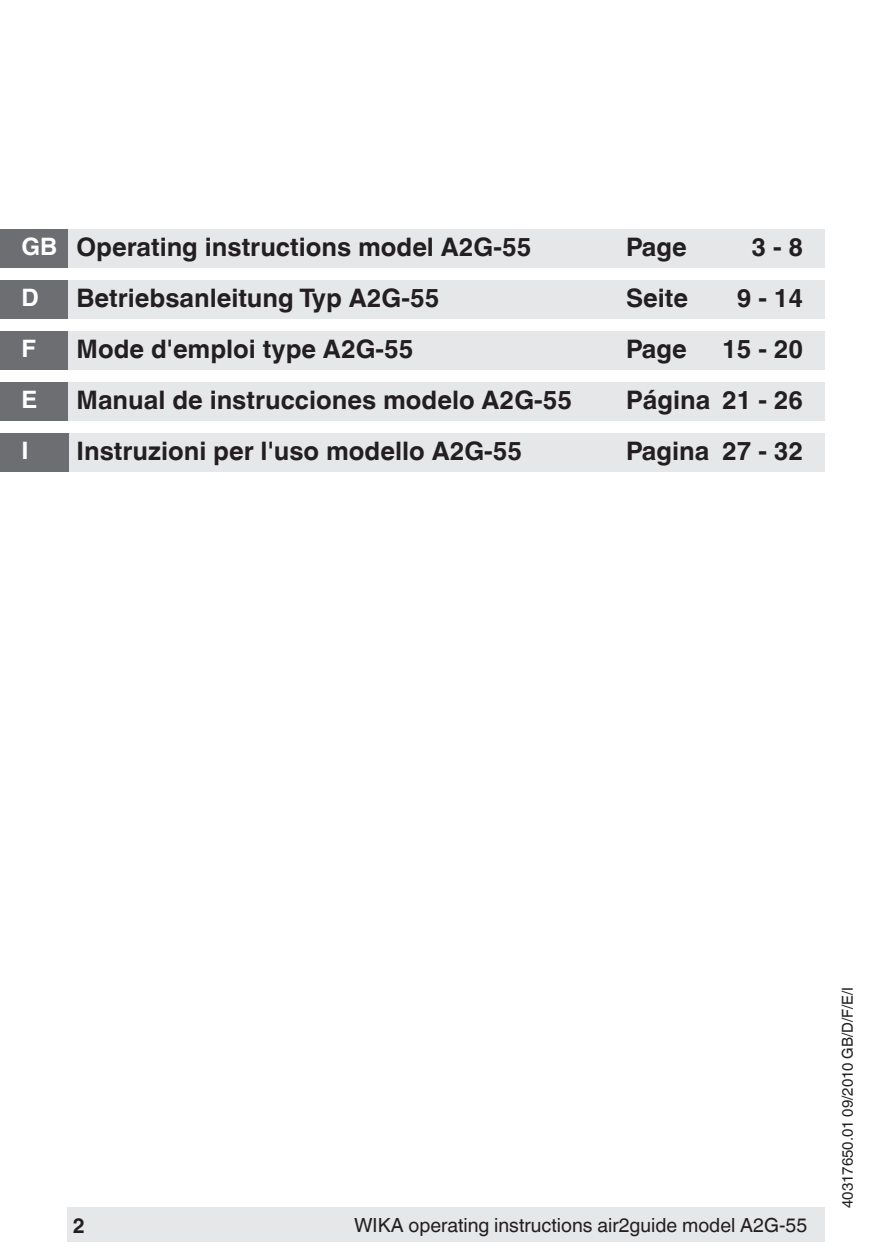
<style>
.page{position:relative;width:893px;height:1259px;background:#fff}
.page>*{position:absolute;margin:0;border:0;box-sizing:border-box;transform-origin:0 0}
.t1{font:700 25.5px "Helvetica World";color:#231f20}
.t2{font:700 24px/51px "Helvetica World";color:#fff}
.t3{font:700 21px "Helvetica World";color:#231f20}
.t4{font:19.5px "Helvetica World";color:#231f20}
.t5{font:15px "Helvetica World";color:#231f20}
</style>
<div class="page">
<div style="left:0;top:229px;width:68px;height:38px;background:#6d6e71"></div>
<div style="left:0;top:280px;width:68px;height:39px;background:#6d6e71"></div>
<div style="left:0;top:331px;width:68px;height:38px;background:#6d6e71"></div>
<div style="left:0;top:382px;width:68px;height:38px;background:#6d6e71"></div>
<div style="left:68px;top:433px;width:757px;height:38px;background:#e6e7e9"></div>
<div style="left:0;top:433px;width:68px;height:38px;background:#6d6e71"></div>
<div style="left:68px;top:280px;width:757px;height:39px;background:#e6e7e9"></div>
<div style="left:68px;top:229px;width:757px;height:38px;background:#e6e7e9"></div>
<div style="left:68px;top:331px;width:757px;height:38px;background:#e6e7e9"></div>
<div style="left:68px;top:382px;width:757px;height:38px;background:#e6e7e9"></div>
<div style="left:67px;top:1208px;width:758px;height:34px;background:#e6e7e9"></div>
<p class="t2" style="left:22px;top:223px;width:37px">GB<br>D<br>F<br>E</p>
<p class="t1" style="left:77px;top:232px;width:456px">Operating instructions model A2G-55</p>
<p class="t1" style="left:626px;top:232px;width:62px">Page</p>
<p class="t1" style="left:751px;top:232px;width:53px">3 - 8</p>
<p class="t1" style="left:77px;top:283px;width:364px">Betriebsanleitung Typ A2G-55</p>
<p class="t1" style="left:626px;top:283px;width:63px">Seite</p>
<p class="t1" style="left:737px;top:283px;width:68px">9 - 14</p>
<p class="t1" style="left:77px;top:334px;width:338px">Mode d'emploi type A2G-55</p>
<p class="t1" style="left:626px;top:334px;width:62px">Page</p>
<p class="t1" style="left:722px;top:334px;width:82px">15 - 20</p>
<p class="t1" style="left:77px;top:385px;width:497px">Manual de instrucciones modelo A2G-55</p>
<p class="t1" style="left:626px;top:385px;width:179px">Página 21 - 26</p>
<p class="t1" style="left:77px;top:436px;width:447px">Instruzioni per l'uso modello A2G-55</p>
<p class="t1" style="left:626px;top:436px;width:178px">Pagina 27 - 32</p>
<p class="t2" style="left:22px;top:427px;width:9px">I</p>
<p class="t3" style="left:73px;top:1213px;width:14px">2</p>
<p class="t4" style="left:354px;top:1217px;width:455px">WIKA operating instructions air2guide model A2G-55</p>
<p class="t5" style="left:842px;top:1208px;width:222px;rotate:-90deg">40317650.01 09/2010 GB/D/F/E/I</p>
</div>
